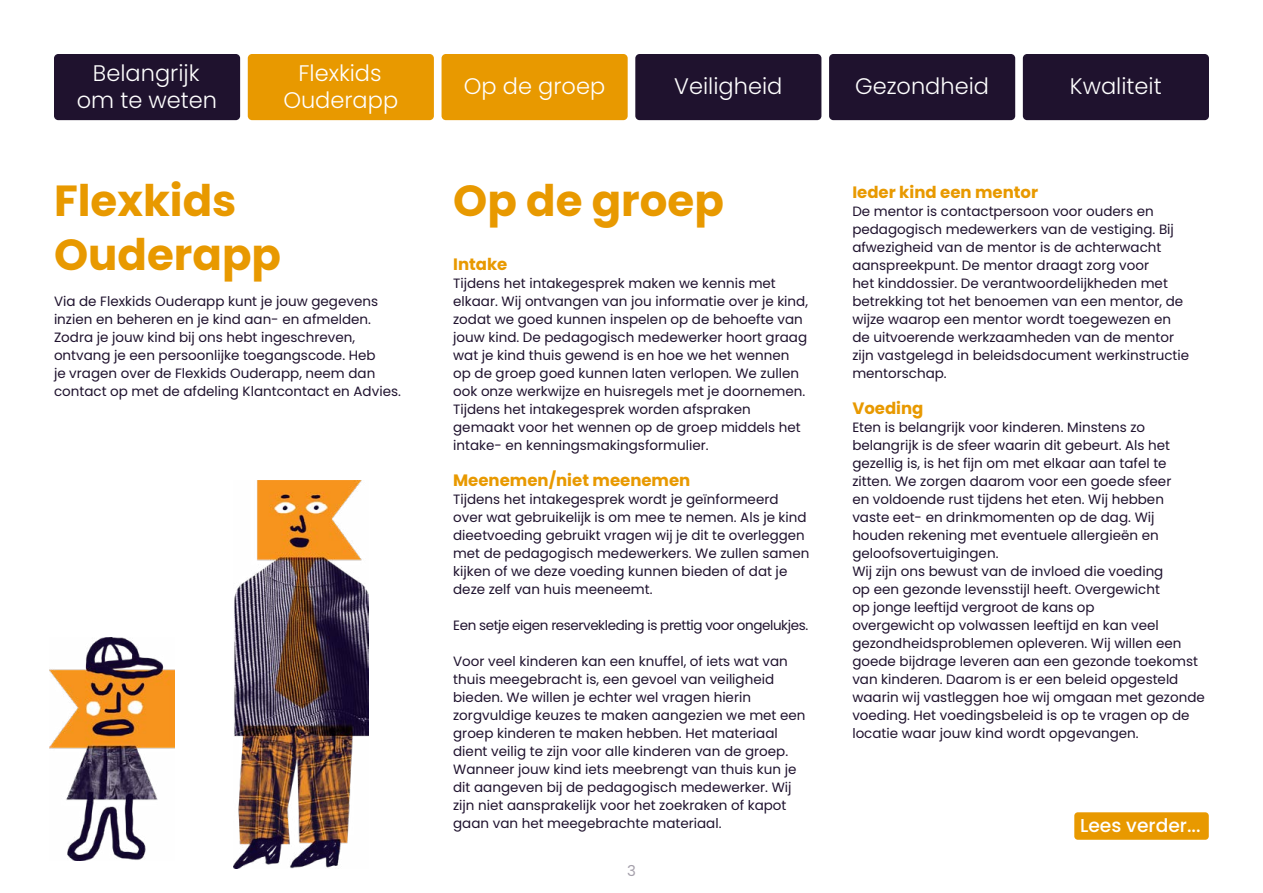
<style>
.page{position:relative;width:1263px;height:893px;background:#fff}
.page>*{position:absolute;margin:0;border:0;box-sizing:border-box;transform-origin:0 0}
.t1{font:700 43.5px/54px "Poppins";color:#e89900}
.t2{font:300 22.5px/27px "Poppins";color:#fff;text-align:center}
.t3{font:500 18.6px "Poppins";color:#fff}
.t4{font:700 16.5px "Poppins";color:#e89900}
.t5{font:15px "Poppins";color:#a5a0ab}
.t6{font:13.5px/18px "Poppins";color:#1f122e}
.t7{font:13.5px "Poppins";letter-spacing:-.03em;color:#1f122e}
</style>
<div class="page">
<img style="left:50px;top:638px;width:124px;height:223px">
<img style="left:234px;top:480px;width:134px;height:388px">
<div style="left:1074px;top:812px;width:135px;height:28px;background:#e89900;border-radius:4px"></div>
<div style="left:54px;top:54px;width:186px;height:66px;background:#1f122e;border-radius:4px"></div>
<div style="left:248px;top:54px;width:186px;height:66px;background:#e89900;border-radius:4px"></div>
<div style="left:441px;top:54px;width:187px;height:66px;background:#e89900;border-radius:4px"></div>
<div style="left:635px;top:54px;width:186px;height:66px;background:#1f122e;border-radius:4px"></div>
<div style="left:829px;top:54px;width:186px;height:66px;background:#1f122e;border-radius:4px"></div>
<div style="left:1023px;top:54px;width:186px;height:66px;background:#1f122e;border-radius:4px"></div>
<h2 class="t2" style="left:77px;top:59px;width:142px">Belangrijk om te weten</h2>
<h2 class="t2" style="left:283px;top:59px;width:116px">Flexkids<br>Ouderapp</h2>
<h1 class="t1" style="left:54px;top:174px;width:229px">Flexkids<br>Ouderapp</h1>
<p class="t6" style="left:54px;top:292px;width:348px">Via de Flexkids Ouderapp kunt je jouw gegevens inzien en beheren en je kind aan- en afmelden.<br>Zodra je jouw kind bij ons hebt ingeschreven, ontvang je een persoonlijke toegangscode. Heb<br>je vragen over de Flexkids Ouderapp, neem dan contact op met de afdeling Klantcontact en Advies.</p>
<h2 class="t2" style="left:464px;top:73px;width:143px">Op de groep</h2>
<h2 class="t2" style="left:674px;top:73px;width:110px">Veiligheid</h2>
<h2 class="t2" style="left:855px;top:73px;width:135px">Gezondheid</h2>
<h2 class="t2" style="left:1070px;top:73px;width:93px">Kwaliteit</h2>
<h1 class="t1" style="left:453px;top:174px;width:272px">Op de groep</h1>
<p class="t4" style="left:453px;top:255px;width:56px">Intake</p>
<p class="t6" style="left:453px;top:274px;width:356px">Tijdens het intakegesprek maken we kennis met elkaar. Wij ontvangen van jou informatie over je kind, zodat we goed kunnen inspelen op de behoefte van jouw kind. De pedagogisch medewerker hoort graag wat je kind thuis gewend is en hoe we het wennen op de groep goed kunnen laten verlopen. We zullen ook onze werkwijze en huisregels met je doornemen.<br>Tijdens het intakegesprek worden afspraken gemaakt voor het wennen op de groep middels het intake- en kenningsmakingsformulier.</p>
<p class="t4" style="left:453px;top:471px;width:239px">Meenemen/niet meenemen</p>
<p class="t6" style="left:453px;top:490px;width:358px">Tijdens het intakegesprek wordt je geïnformeerd over wat gebruikelijk is om mee te nemen. Als je kind dieetvoeding gebruikt vragen wij je dit te overleggen met de pedagogisch medewerkers. We zullen samen kijken of we deze voeding kunnen bieden of dat je deze zelf van huis meeneemt.</p>
<p class="t7" style="left:453px;top:617px;width:356px">Een setje eigen reservekleding is prettig voor ongelukjes.</p>
<p class="t6" style="left:453px;top:652px;width:354px">Voor veel kinderen kan een knuffel, of iets wat van thuis meegebracht is, een gevoel van veiligheid bieden. We willen je echter wel vragen hierin zorgvuldige keuzes te maken aangezien we met een groep kinderen te maken hebben. Het materiaal dient veilig te zijn voor alle kinderen van de groep.<br>Wanneer jouw kind iets meebrengt van thuis kun je dit aangeven bij de pedagogisch medewerker. Wij zijn niet aansprakelijk voor het zoekraken of kapot gaan van het meegebrachte materiaal.</p>
<p class="t5" style="left:627px;top:862px;width:10px">3</p>
<p class="t4" style="left:852px;top:183px;width:187px">Ieder kind een mentor</p>
<p class="t6" style="left:852px;top:202px;width:338px">De mentor is contactpersoon voor ouders en pedagogisch medewerkers van de vestiging. Bij afwezigheid van de mentor is de achterwacht aanspreekpunt. De mentor draagt zorg voor<br>het kinddossier. De verantwoordelijkheden met betrekking tot het benoemen van een mentor, de wijze waarop een mentor wordt toegewezen en de uitvoerende werkzaamheden van de mentor zijn vastgelegd in beleidsdocument werkinstructie mentorschap.</p>
<p class="t4" style="left:852px;top:399px;width:73px">Voeding</p>
<p class="t6" style="left:852px;top:418px;width:354px">Eten is belangrijk voor kinderen. Minstens zo belangrijk is de sfeer waarin dit gebeurt. Als het gezellig is, is het fijn om met elkaar aan tafel te zitten. We zorgen daarom voor een goede sfeer<br>en voldoende rust tijdens het eten. Wij hebben<br>vaste eet- en drinkmomenten op de dag. Wij houden rekening met eventuele allergieën en geloofsovertuigingen.<br>Wij zijn ons bewust van de invloed die voeding<br>op een gezonde levensstijl heeft. Overgewicht<br>op jonge leeftijd vergroot de kans op<br>overgewicht op volwassen leeftijd en kan veel gezondheidsproblemen opleveren. Wij willen een goede bijdrage leveren aan een gezonde toekomst van kinderen. Daarom is er een beleid opgesteld waarin wij vastleggen hoe wij omgaan met gezonde voeding. Het voedingsbeleid is op te vragen op de locatie waar jouw kind wordt opgevangen.</p>
<h3 class="t3" style="left:1080px;top:815px;width:122px">Lees verder...</h3>
</div>
